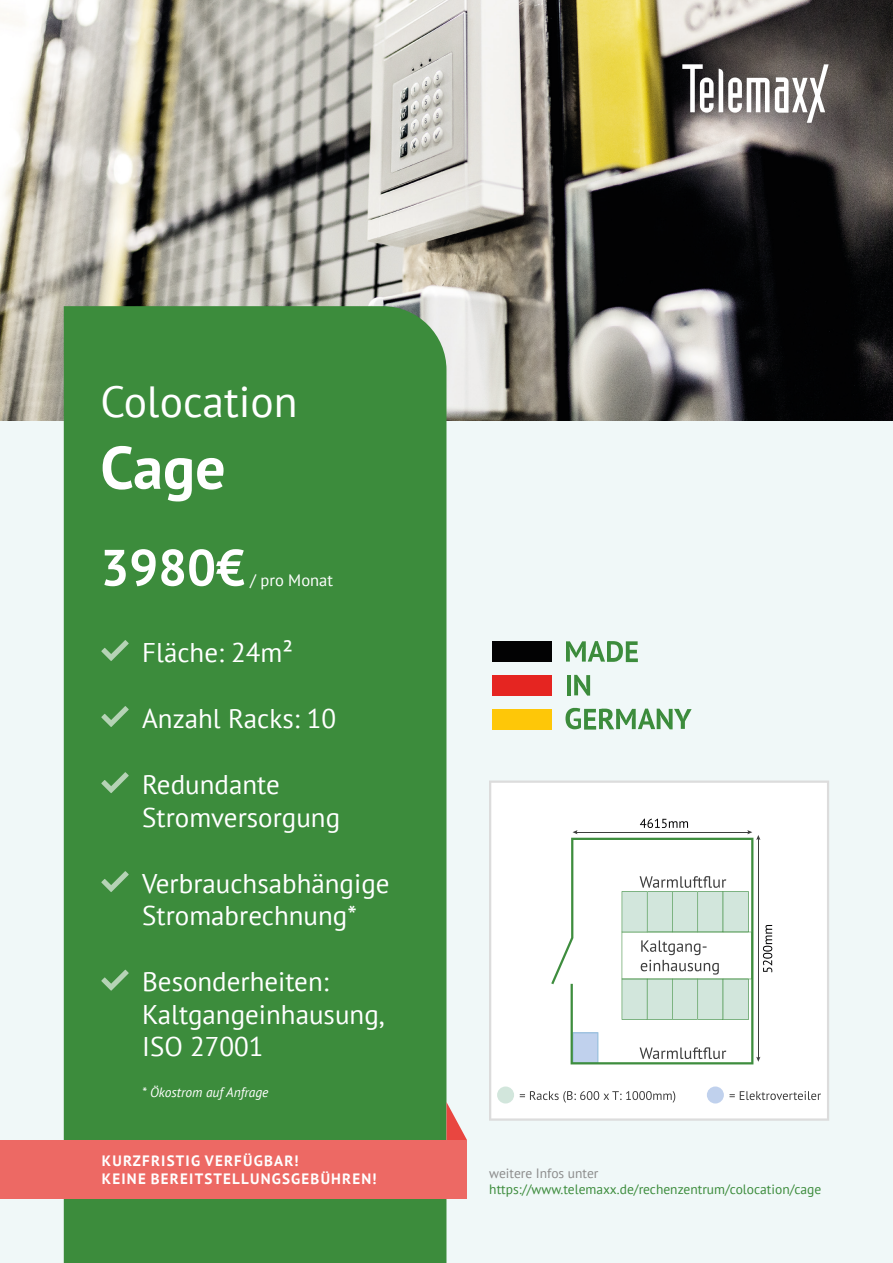
<style>
.page{position:relative;width:893px;height:1263px;background:#fff}
.page>*{position:absolute;margin:0;border:0;box-sizing:border-box;transform-origin:0 0}
.t1{font:700 60px "PT Sans";color:#fff}
.t2{font:700 51px "PT Sans";color:#fff}
.t3{font:43.5px "PT Sans";color:#fff}
.t4{font:27px "PT Sans";color:#fff}
.t5{font:16.5px "PT Sans";color:#fff}
.t6{font:700 15px "PT Sans";letter-spacing:.08em;color:#fff}
.t7{font:13.5px "PT Sans";color:#3c8c3c}
.t8{font:italic 13.5px "PT Sans";color:#fff}
.t9{font:13.5px "PT Sans";color:#8c8c8c}
</style>
<div class="page">
<img style="left:0;top:0;width:893px;height:421px">
<div style="left:0;top:421px;width:893px;height:842px;background:#f0f8f8"></div>
<div style="left:64px;top:306px;width:382px;height:957px;background:#3c8c3c"></div>
<svg style="left:101px;top:640px;width:28px;height:21px"></svg>
<svg style="left:101px;top:706px;width:28px;height:21px"></svg>
<svg style="left:101px;top:772px;width:28px;height:21px"></svg>
<svg style="left:101px;top:871px;width:28px;height:21px"></svg>
<svg style="left:682px;top:64px;width:87px;height:49px"></svg>
<svg style="left:775px;top:64px;width:54px;height:59px"></svg>
<svg style="left:101px;top:970px;width:28px;height:21px"></svg>
<div style="left:492px;top:641px;width:59px;height:21px;background:#020203"></div>
<svg style="left:566px;top:641px;width:72px;height:21px"></svg>
<hr style="left:567px;top:675px;width:4px;height:20px;background:#3c8c3c">
<svg style="left:574px;top:675px;width:16px;height:21px"></svg>
<svg style="left:565px;top:708px;width:127px;height:22px"></svg>
<div style="left:492px;top:675px;width:59px;height:20px;background:#e52521"></div>
<div style="left:492px;top:709px;width:59px;height:20px;background:#fec708"></div>
<div style="left:489px;top:780px;width:340px;height:341px;background:#fff"></div>
<svg style="left:551px;top:838px;width:202px;height:226px;fill:#fff"></svg>
<svg style="left:640px;top:1047px;width:86px;height:12px"></svg>
<hr style="left:576px;top:832px;width:173px;height:1px;background:#3e3e3e">
<svg style="left:572px;top:830px;width:5px;height:4px"></svg>
<hr style="left:758px;top:838px;width:1px;height:220px;background:#3e3e3e">
<svg style="left:756px;top:1057px;width:4px;height:5px"></svg>
<svg style="left:747px;top:830px;width:13px;height:10px"></svg>
<svg style="left:640px;top:819px;width:48px;height:9px"></svg>
<svg style="left:763px;top:925px;width:9px;height:47px"></svg>
<svg style="left:622px;top:876px;width:130px;height:144px"></svg>
<div style="left:497px;top:1086px;width:17px;height:17px;background:#d2e6dc;border-radius:50%"></div>
<svg style="left:520px;top:1091px;width:155px;height:12px"></svg>
<svg style="left:729px;top:1091px;width:92px;height:9px"></svg>
<div style="left:707px;top:1086px;width:17px;height:17px;background:#c0d1ed;border-radius:50%"></div>
<svg style="left:446px;top:1102px;width:21px;height:38px"></svg>
<div style="left:1px;top:1140px;width:466px;height:58px;background:#ed6964"></div>
<p class="t3" style="left:100px;top:373px;width:199px">Colocation</p>
<p class="t1" style="left:100px;top:428px;width:127px">Cage</p>
<p class="t2" style="left:100px;top:534px;width:146px">3980€</p>
<p class="t5" style="left:250px;top:569px;width:84px">/ pro Monat</p>
<p class="t4" style="left:142px;top:635px;width:153px">Fläche: 24m²</p>
<p class="t4" style="left:142px;top:701px;width:196px">Anzahl Racks: 10</p>
<p class="t4" style="left:142px;top:767px;width:139px">Redundante</p>
<p class="t4" style="left:142px;top:800px;width:200px">Stromversorgung</p>
<p class="t4" style="left:142px;top:866px;width:249px">Verbrauchsabhängige</p>
<p class="t4" style="left:142px;top:898px;width:216px">Stromabrechnung*</p>
<p class="t4" style="left:142px;top:964px;width:188px">Besonderheiten:</p>
<p class="t4" style="left:142px;top:997px;width:243px">Kaltgangeinhausung,</p>
<p class="t4" style="left:142px;top:1029px;width:123px">ISO 27001</p>
<p class="t8" style="left:142px;top:1083px;width:128px">* Ökostrom auf Anfrage</p>
<p class="t6" style="left:102px;top:1151px;width:198px">KURZFRISTIG VERFÜGBAR!</p>
<p class="t6" style="left:102px;top:1169px;width:276px">KEINE BEREITSTELLUNGSGEBÜHREN!</p>
<p class="t9" style="left:489px;top:1165px;width:111px">weitere Infos unter</p>
<p class="t7" style="left:489px;top:1181px;width:334px">https://www.telemaxx.de/rechenzentrum/colocation/cage</p>
</div>
